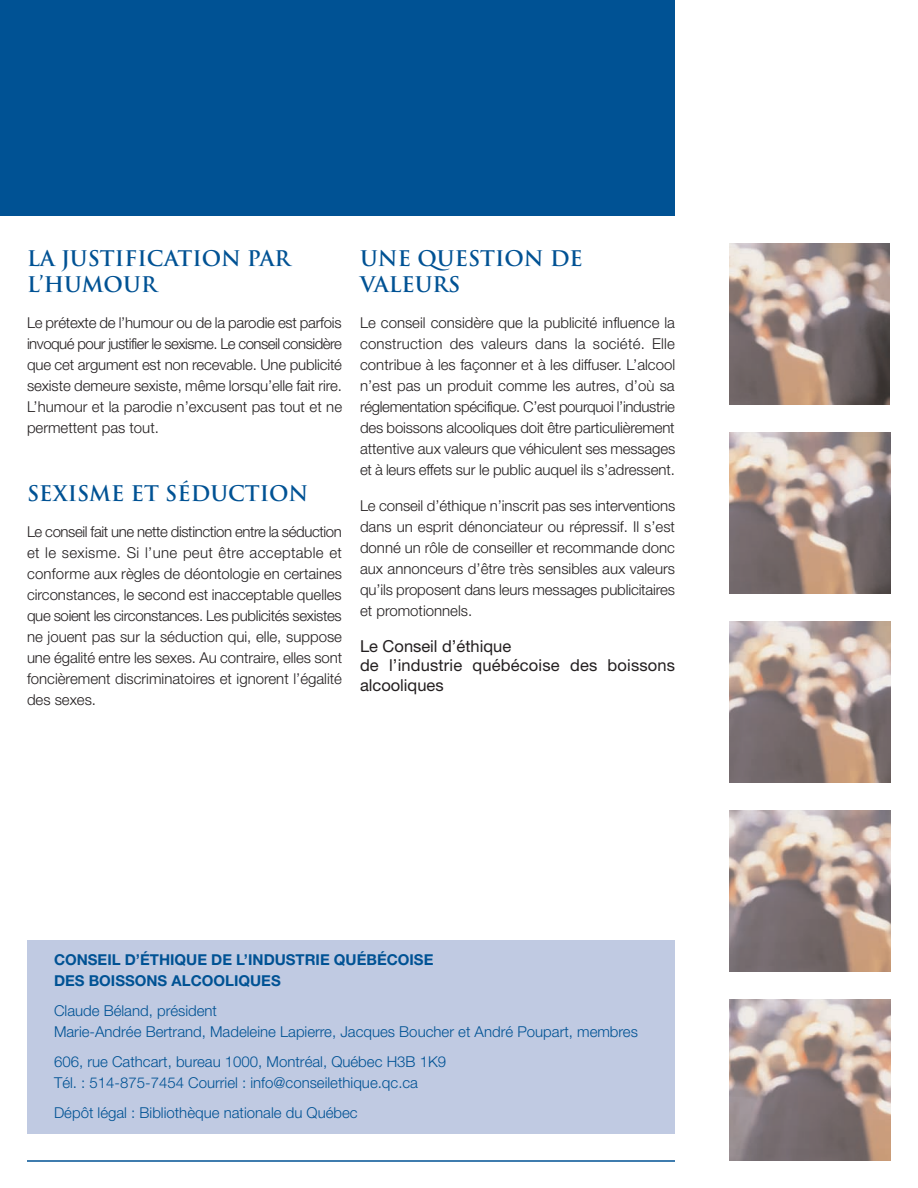
<style>
.page{position:relative;width:918px;height:1188px;background:#fff}
.page>*{position:absolute;margin:0;border:0;box-sizing:border-box;transform-origin:0 0}
.t1{font:700 21px/25.2px "Trajan";color:#005294}
.t2{font:16.5px/19.5px "Helvetica Neue";letter-spacing:.01em;color:#231f20}
.t3{font:300 15px/21px "Helvetica Neue";color:#231f20;text-align:justify}
.t4{font:300 15px/21px "Helvetica Neue";color:#005294}
.t5{font:700 15px/21px "Helvetica Neue";color:#005294}
</style>
<div class="page">
<div style="left:27px;top:941px;width:648px;height:193px;background:#c0cae2"></div>
<div style="left:0;top:0;width:675px;height:216px;background:#005294"></div>
<img style="left:729px;top:243px;width:161px;height:162px">
<img style="left:729px;top:432px;width:162px;height:162px">
<img style="left:729px;top:621px;width:162px;height:162px">
<img style="left:729px;top:810px;width:162px;height:162px">
<img style="left:729px;top:999px;width:162px;height:162px">
<hr style="left:27px;top:1160px;width:648px;height:2px;background:#005294">
<h1 class="t1" style="left:27px;top:246px;width:265px">LA JUSTIFICATION PAR<br>L’HUMOUR</h1>
<p class="t3" style="left:27px;top:313px;width:317px">Le prétexte de l’humour ou de la parodie est parfois invoqué pour justifier le sexisme. Le conseil considère que cet argument est non recevable. Une publicité sexiste demeure sexiste, même lorsqu’elle fait rire.<br>L’humour et la parodie n’excusent pas tout et ne permettent pas tout.</p>
<h1 class="t1" style="left:27px;top:481px;width:283px">SEXISME ET SÉDUCTION</h1>
<p class="t3" style="left:27px;top:523px;width:317px">Le conseil fait une nette distinction entre la séduction et le sexisme. Si l’une peut être acceptable et conforme aux règles de déontologie en certaines circonstances, le second est inacceptable quelles que soient les circonstances. Les publicités sexistes ne jouent pas sur la séduction qui, elle, suppose une égalité entre les sexes. Au contraire, elles sont foncièrement discriminatoires et ignorent l’égalité des sexes.</p>
<h1 class="t1" style="left:360px;top:246px;width:224px">UNE QUESTION DE<br>VALEURS</h1>
<p class="t3" style="left:360px;top:313px;width:317px">Le conseil considère que la publicité influence la construction des valeurs dans la société. Elle contribue à les façonner et à les diffuser. L’alcool n’est pas un produit comme les autres, d’où sa réglementation spécifique. C’est pourquoi l’industrie des boissons alcooliques doit être particulièrement attentive aux valeurs que véhiculent ses messages et à leurs effets sur le public auquel ils s’adressent.</p>
<p class="t3" style="left:360px;top:497px;width:317px">Le conseil d’éthique n’inscrit pas ses interventions dans un esprit dénonciateur ou répressif. Il s’est donné un rôle de conseiller et recommande donc aux annonceurs d’être très sensibles aux valeurs qu’ils proposent dans leurs messages publicitaires et promotionnels.</p>
<p class="t2" style="left:360px;top:638px;width:317px">Le Conseil d’éthique<br>de l’industrie québécoise des boissons alcooliques</p>
<p class="t5" style="left:54px;top:950px;width:381px">CONSEIL D’ÉTHIQUE DE L’INDUSTRIE QUÉBÉCOISE<br>DES BOISSONS ALCOOLIQUES</p>
<p class="t4" style="left:54px;top:1001px;width:585px">Claude Béland, président<br>Marie-Andrée Bertrand, Madeleine Lapierre, Jacques Boucher et André Poupart, membres</p>
<p class="t4" style="left:54px;top:1052px;width:394px">606, rue Cathcart, bureau 1000, Montréal, Québec H3B 1K9<br>Tél. : 514-875-7454 Courriel : info@conseilethique.qc.ca</p>
<p class="t4" style="left:54px;top:1103px;width:305px">Dépôt légal : Bibliothèque nationale du Québec</p>
</div>
